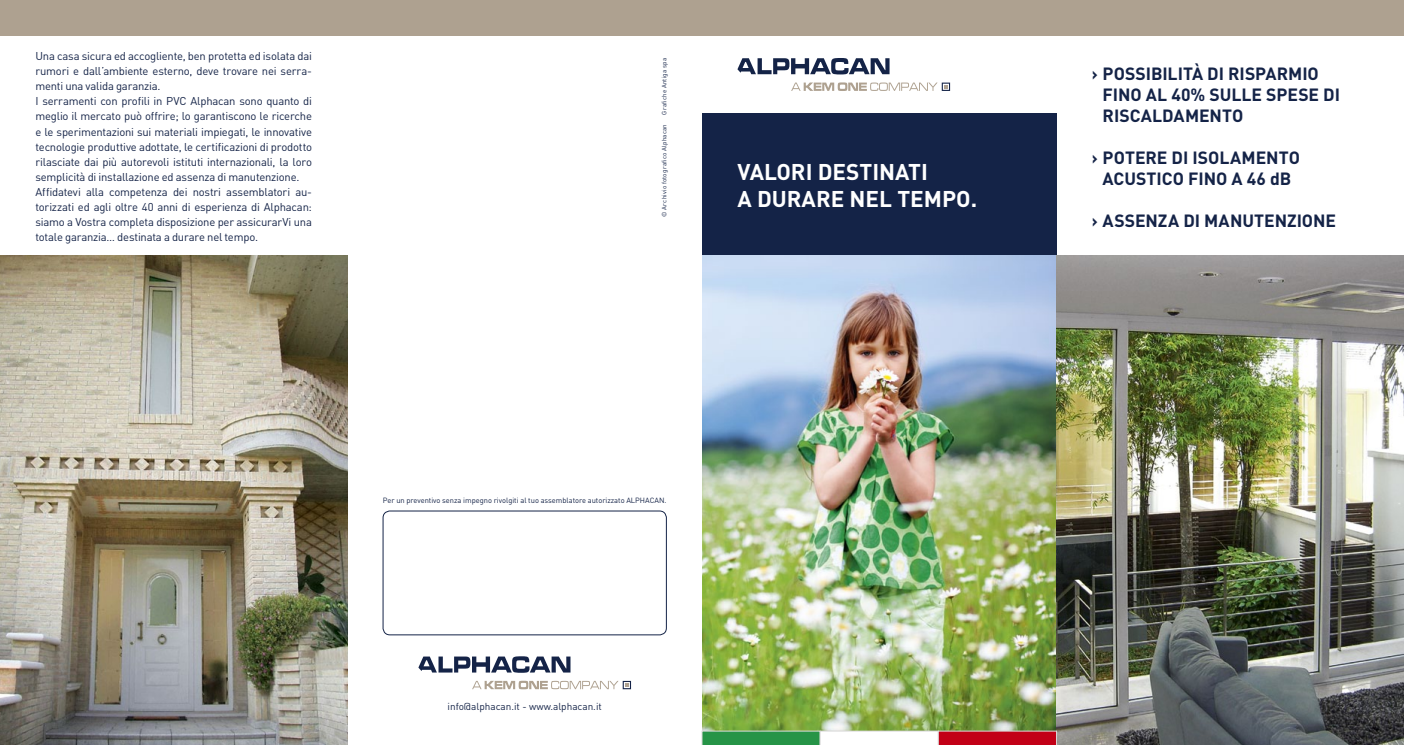
<style>
.page{position:relative;width:1404px;height:745px;background:#fff}
.page>*{position:absolute;margin:0;border:0;box-sizing:border-box;transform-origin:0 0}
.t1{font:700 22.5px/27px "DIN";color:#fff}
.t2{font:700 17.5px/21px "DIN";color:#142347}
.t3{font:11.25px/15px "DIN";letter-spacing:-.02em;color:#142347}
.t4{font:10px "DIN";color:#142347}
.t5{font:7.5px "DIN";color:#142347}
.t6{font:6.25px "DIN";letter-spacing:.03em;color:#142347}
</style>
<div class="page">
<img style="left:702px;top:255px;width:701px;height:489px">
<svg style="left:791px;top:82px;width:159px;height:9px"></svg>
<svg style="left:737px;top:58px;width:152px;height:16px"></svg>
<svg style="left:472px;top:680px;width:159px;height:8px"></svg>
<svg style="left:418px;top:656px;width:152px;height:16px"></svg>
<div style="left:0;top:0;width:1403px;height:35px;background:#aea190"></div>
<div style="left:702px;top:113px;width:354px;height:142px;background:#142347"></div>
<div style="left:383px;top:510px;width:283px;height:124px;border:1px solid #142347;border-radius:7px"></div>
<img style="left:0;top:255px;width:347px;height:489px">
<svg style="left:701px;top:730px;width:355px;height:14px"></svg>
<p class="t3" style="left:35px;top:49px;width:278px">Una casa sicura ed accogliente, ben protetta ed isolata dai rumori e dall’ambiente esterno, deve trovare nei serra&shy;menti una valida garanzia.<br>I serramenti con profili in PVC Alphacan sono quanto di meglio il mercato può offrire; lo garantiscono le ricerche e le sperimentazioni sui materiali impiegati, le innovative tecnologie produttive adottate, le certificazioni di prodotto rilasciate dai più autorevoli istituti internazionali, la loro semplicità di installazione ed assenza di manutenzione.<br>Affidatevi alla competenza dei nostri assemblatori au&shy;torizzati ed agli oltre 40 anni di esperienza di Alphacan: siamo a Vostra completa disposizione per assicurarVi una totale garanzia… destinata a durare nel tempo.</p>
<h2 class="t2" style="left:1102px;top:62px;width:239px;text-indent:-11px">› POSSIBILITÀ DI RISPARMIO<br>FINO AL 40% SULLE SPESE DI<br>RISCALDAMENTO</h2>
<p class="t6" style="left:660px;top:114px;width:58px;rotate:-90deg">Grafiche Antiga spa</p>
<p class="t6" style="left:660px;top:216px;width:94px;rotate:-90deg">© Archivio fotografico Alphacan</p>
<h2 class="t2" style="left:1091px;top:146px;width:209px;text-align:center">› POTERE DI ISOLAMENTO<br>ACUSTICO FINO A 46 dB</h2>
<h2 class="t2" style="left:1091px;top:209px;width:245px">› ASSENZA DI MANUTENZIONE</h2>
<h1 class="t1" style="left:737px;top:158px;width:241px">VALORI DESTINATI<br>A DURARE NEL TEMPO.</h1>
<p class="t5" style="left:383px;top:495px;width:285px">Per un preventivo senza impegno rivolgiti al tuo assemblatore autorizzato ALPHACAN.</p>
<p class="t4" style="left:447px;top:699px;width:156px">info@alphacan.it - www.alphacan.it</p>
</div>
